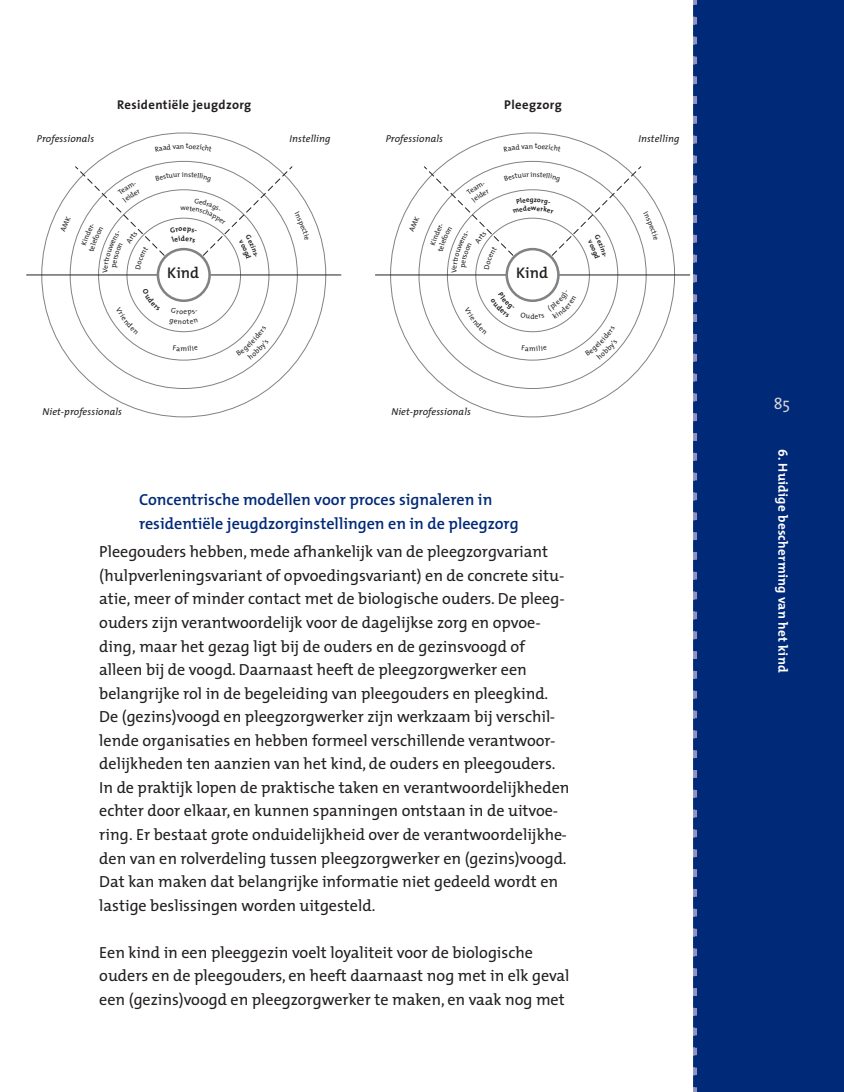
<style>
.page{position:relative;width:844px;height:1092px;background:#fff}
.page>*{position:absolute;margin:0;border:0;box-sizing:border-box;transform-origin:0 0}
.t1{font:16.1px/23.6px "The Mix";color:#231f20}
.t2{font:600 16.1px/23.6px "The Mix";color:#002978}
.t3{font:16.1px "The Mix";color:#d1d2d4}
.t4{font:600 15.4px "The Mix";color:#231f20}
.t5{font:700 13.12px "The Mix";letter-spacing:.02em;color:#fff}
.t6{font:700 12.78px "The Sans";letter-spacing:.03em;color:#231f20}
.t7{font:italic 9.97px "The Mix";letter-spacing:.01em;color:#231f20}
</style>
<div class="page">
<div style="left:694px;top:0;width:149px;height:1091px;background:#002978"></div>
<hr style="left:26px;top:274px;width:315px;height:1px;background:#231f20">
<div style="left:157px;top:248px;width:54px;height:54px;border:3px solid #808285;border-radius:50%"></div>
<hr style="left:375px;top:274px;width:315px;height:1px;background:#231f20">
<div style="left:505px;top:248px;width:54px;height:54px;border:3px solid #808285;border-radius:50%"></div>
<svg style="left:693px;top:0;width:3px;height:1092px"></svg>
<svg style="left:116px;top:288px;width:44px;height:46px"></svg>
<svg style="left:236px;top:326px;width:33px;height:33px"></svg>
<svg style="left:60px;top:166px;width:249px;height:110px"></svg>
<svg style="left:520px;top:290px;width:56px;height:29px"></svg>
<svg style="left:464px;top:292px;width:50px;height:42px"></svg>
<svg style="left:585px;top:326px;width:32px;height:33px"></svg>
<svg style="left:409px;top:166px;width:248px;height:110px"></svg>
<p class="t6" style="left:117px;top:100px;width:136px">Residentiële jeugdzorg</p>
<p class="t6" style="left:504px;top:100px;width:59px">Pleegzorg</p>
<p class="t7" style="left:37px;top:135px;width:59px">Professionals</p>
<p class="t7" style="left:289px;top:135px;width:42px">Instelling</p>
<p class="t7" style="left:385px;top:135px;width:59px">Professionals</p>
<p class="t7" style="left:638px;top:135px;width:42px">Instelling</p>
<p class="t4" style="left:167px;top:268px;width:33px">Kind</p>
<p class="t4" style="left:516px;top:268px;width:33px">Kind</p>
<p class="t7" style="left:43px;top:408px;width:81px">Niet-professionals</p>
<p class="t7" style="left:391px;top:408px;width:81px">Niet-professionals</p>
<p class="t2" style="left:139px;top:489px;width:381px">Concentrische modellen voor proces signaleren in residentiële jeugdzorginstellingen en in de pleegzorg</p>
<p class="t1" style="left:99px;top:542px;width:471px">Pleegouders hebben, mede afhankelijk van de pleegzorgvariant (hulpverleningsvariant of opvoedingsvariant) en de concrete situ&shy;atie, meer of minder contact met de biologische ouders. De pleeg&shy;ouders zijn verantwoordelijk voor de dagelijkse zorg en opvoe&shy;ding, maar het gezag ligt bij de ouders en de gezinsvoogd of alleen bij de voogd. Daarnaast heeft de pleegzorgwerker een belangrijke rol in de begeleiding van pleegouders en pleegkind.<br>De (gezins)voogd en pleegzorgwerker zijn werkzaam bij verschil&shy;lende organisaties en hebben formeel verschillende verantwoor&shy;delijkheden ten aanzien van het kind, de ouders en pleegouders.<br>In de praktijk lopen de praktische taken en verantwoordelijkheden echter door elkaar, en kunnen spanningen ontstaan in de uitvoe&shy;ring. Er bestaat grote onduidelijkheid over de verantwoordelijkhe&shy;den van en rolverdeling tussen pleegzorgwerker en (gezins)voogd.<br>Dat kan maken dat belangrijke informatie niet gedeeld wordt en lastige beslissingen worden uitgesteld.</p>
<p class="t1" style="left:99px;top:942px;width:471px">Een kind in een pleeggezin voelt loyaliteit voor de biologische ouders en de pleegouders, en heeft daarnaast nog met in elk geval een (gezins)voogd en pleegzorgwerker te maken, en vaak nog met</p>
<p class="t3" style="left:773px;top:398px;width:18px">85</p>
<p class="t5" style="left:787px;top:449px;width:225px;rotate:90deg">6. Huidige bescherming van het kind</p>
</div>
